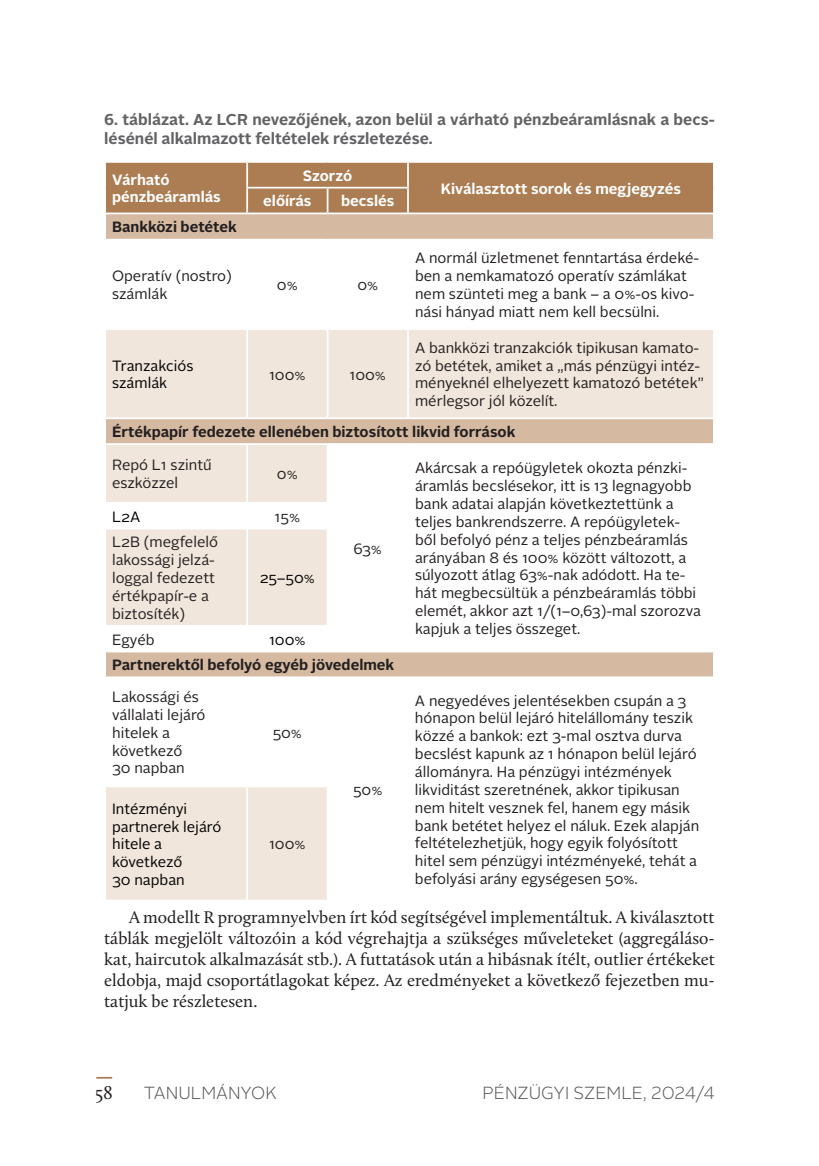
<style>
.page{position:relative;width:819px;height:1166px;background:#fff}
.page>*{position:absolute;margin:0;border:0;box-sizing:border-box;transform-origin:0 0}
.t1{font:19.25px "Calluna";color:#231f20}
.t2{font:17.5px/21px "Calluna";color:#231f20;text-align:justify}
.t3{font:300 17.5px "Alright Sans";color:#57585a}
.t4{font:700 15.75px/18.9px "Alright Sans";color:#636366}
.t5{font:14.88px/17.8px "Alright Sans";color:#231f20}
.t6{font:700 14.88px "Alright Sans";color:#231f20}
.t7{font:14.88px/17.8px "Alright Sans";color:#000001}
.t8{font:700 14.88px/17.8px "Alright Sans";color:#fff}
</style>
<div class="page">
<svg style="left:96px;top:1077px;width:16px;height:1px"></svg>
<svg style="left:106px;top:330px;width:607px;height:570px"></svg>
<hr style="left:246px;top:330px;width:2px;height:87px;background:#fff">
<hr style="left:327px;top:330px;width:1px;height:87px;background:#fff">
<hr style="left:407px;top:330px;width:2px;height:87px;background:#fff">
<hr style="left:104px;top:417px;width:143px;height:2px;background:#fff">
<hr style="left:247px;top:417px;width:80px;height:2px;background:#fff">
<hr style="left:327px;top:417px;width:81px;height:2px;background:#fff">
<hr style="left:408px;top:417px;width:306px;height:2px;background:#fff">
<hr style="left:104px;top:443px;width:143px;height:2px;background:#fff">
<hr style="left:247px;top:443px;width:80px;height:2px;background:#fff">
<hr style="left:246px;top:445px;width:2px;height:57px;background:#fff">
<hr style="left:327px;top:443px;width:81px;height:2px;background:#fff">
<hr style="left:327px;top:445px;width:1px;height:57px;background:#fff">
<hr style="left:408px;top:443px;width:306px;height:2px;background:#fff">
<hr style="left:407px;top:445px;width:2px;height:58px;background:#fff">
<hr style="left:104px;top:502px;width:143px;height:2px;background:#fff">
<hr style="left:247px;top:502px;width:81px;height:2px;background:#fff">
<hr style="left:246px;top:504px;width:2px;height:24px;background:#fff">
<svg style="left:327px;top:504px;width:1px;height:24px"></svg>
<hr style="left:407px;top:503px;width:2px;height:26px;background:#fff">
<hr style="left:104px;top:528px;width:143px;height:1px;background:#fff">
<hr style="left:247px;top:528px;width:81px;height:1px;background:#fff">
<hr style="left:246px;top:529px;width:2px;height:96px;background:#fff">
<hr style="left:327px;top:529px;width:1px;height:96px;background:#fff">
<hr style="left:407px;top:529px;width:2px;height:97px;background:#fff">
<hr style="left:104px;top:625px;width:143px;height:2px;background:#fff">
<hr style="left:247px;top:625px;width:81px;height:2px;background:#fff">
<hr style="left:246px;top:627px;width:2px;height:24px;background:#fff">
<svg style="left:327px;top:627px;width:1px;height:24px"></svg>
<hr style="left:407px;top:626px;width:2px;height:25px;background:#fff">
<hr style="left:104px;top:651px;width:143px;height:1px;background:#fff">
<hr style="left:247px;top:651px;width:80px;height:1px;background:#fff">
<hr style="left:327px;top:651px;width:81px;height:1px;background:#fff">
<hr style="left:408px;top:651px;width:306px;height:1px;background:#fff">
<hr style="left:104px;top:676px;width:143px;height:2px;background:#fff">
<hr style="left:247px;top:676px;width:80px;height:2px;background:#fff">
<hr style="left:246px;top:678px;width:2px;height:107px;background:#fff">
<hr style="left:327px;top:676px;width:81px;height:2px;background:#fff">
<hr style="left:327px;top:678px;width:1px;height:107px;background:#fff">
<hr style="left:408px;top:676px;width:306px;height:2px;background:#fff">
<hr style="left:407px;top:678px;width:2px;height:108px;background:#fff">
<hr style="left:104px;top:785px;width:143px;height:2px;background:#fff">
<hr style="left:247px;top:785px;width:81px;height:2px;background:#fff">
<hr style="left:246px;top:787px;width:2px;height:113px;background:#fff">
<hr style="left:327px;top:787px;width:1px;height:113px;background:#fff">
<hr style="left:407px;top:786px;width:2px;height:114px;background:#fff">
<svg style="left:105px;top:162px;width:609px;height:77px;background:#bd9673"></svg>
<p class="t4" style="left:104px;top:110px;width:612px">6. táblázat. Az LCR nevezőjének, azon belül a várható pénzbeáramlásnak a becs&shy;lésénél alkalmazott feltételek részletezése.</p>
<p class="t8" style="left:112px;top:171px;width:110px">Várható pénzbeáramlás</p>
<p class="t8" style="left:303px;top:167px;width:51px">Szorzó</p>
<p class="t8" style="left:441px;top:179px;width:242px">Kiválasztott sorok és megjegyzés</p>
<p class="t8" style="left:263px;top:192px;width:50px">előírás</p>
<p class="t8" style="left:341px;top:192px;width:55px">becslés</p>
<p class="t6" style="left:112px;top:217px;width:126px">Bankközi betétek</p>
<p class="t5" style="left:112px;top:267px;width:121px">Operatív (nostro) számlák</p>
<p class="t5" style="left:277px;top:276px;width:22px">0%</p>
<p class="t5" style="left:357px;top:276px;width:22px">0%</p>
<p class="t5" style="left:415px;top:250px;width:285px">A normál üzletmenet fenntartása érdeké&shy;ben a nemkamatozó operatív számlákat nem szünteti meg a bank – a 0%-os kivo&shy;nási hányad miatt nem kell becsülni.</p>
<p class="t5" style="left:415px;top:339px;width:290px">A bankközi tranzakciók tipikusan kamato&shy;zó betétek, amiket a „más pénzügyi intéz&shy;ményeknél elhelyezett kamatozó betétek” mérlegsor jól közelít.</p>
<p class="t6" style="left:112px;top:421px;width:405px">Értékpapír fedezete ellenében biztosított likvid források</p>
<p class="t5" style="left:112px;top:456px;width:101px">Repó L1 szintű eszközzel</p>
<p class="t5" style="left:277px;top:465px;width:22px">0%</p>
<p class="t7" style="left:112px;top:357px;width:83px">Tranzakciós számlák</p>
<p class="t5" style="left:269px;top:366px;width:38px">100%</p>
<p class="t5" style="left:349px;top:366px;width:38px">100%</p>
<p class="t5" style="left:415px;top:459px;width:287px">Akárcsak a repóügyletek okozta pénzki&shy;áramlás becslésekor, itt is 13 legnagyobb bank adatai alapján következtettünk a teljes bankrendszerre. A repóügyletek&shy;ből befolyó pénz a teljes pénzbeáramlás arányában 8 és 100% között változott, a súlyozott átlag 63%-nak adódott. Ha te&shy;hát megbecsültük a pénzbeáramlás többi elemét, akkor azt 1/(1–0,63)-mal szorozva kapjuk a teljes összeget.</p>
<p class="t7" style="left:112px;top:508px;width:30px">L2A</p>
<p class="t5" style="left:274px;top:508px;width:27px">15%</p>
<p class="t5" style="left:112px;top:533px;width:107px">L2B (megfelelő lakossági jelzá&shy;loggal fedezett értékpapír-e a biztosíték)</p>
<p class="t5" style="left:353px;top:540px;width:30px">63%</p>
<p class="t7" style="left:260px;top:569px;width:57px">25–50%</p>
<p class="t5" style="left:112px;top:631px;width:44px">Egyéb</p>
<p class="t7" style="left:269px;top:631px;width:38px">100%</p>
<p class="t6" style="left:112px;top:655px;width:284px">Partnerektől befolyó egyéb jövedelmek</p>
<p class="t5" style="left:112px;top:688px;width:95px">Lakossági és vállalati lejáró hitelek a következő<br>30 napban</p>
<p class="t5" style="left:415px;top:692px;width:286px">A negyedéves jelentésekben csupán a 3 hónapon belül lejáró hitelállomány teszik közzé a bankok: ezt 3-mal osztva durva becslést kapunk az 1 hónapon belül lejáró állományra. Ha pénzügyi intézmények likviditást szeretnének, akkor tipikusan nem hitelt vesznek fel, hanem egy másik bank betétet helyez el náluk. Ezek alapján feltételezhetjük, hogy egyik folyósított hitel sem pénzügyi intézményeké, tehát a befolyási arány egységesen 50%.</p>
<p class="t5" style="left:273px;top:724px;width:31px">50%</p>
<p class="t5" style="left:353px;top:781px;width:31px">50%</p>
<p class="t7" style="left:112px;top:800px;width:111px">Intézményi partnerek lejáró hitele a következő<br>30 napban</p>
<p class="t5" style="left:269px;top:835px;width:38px">100%</p>
<p class="t2" style="left:104px;top:907px;width:612px;text-indent:25px">A modellt R programnyelvben írt kód segítségével implementáltuk. A kiválasztott táblák megjelölt változóin a kód végrehajtja a szükséges műveleteket (aggregáláso&shy;kat, haircutok alkalmazását stb.). A futtatások után a hibásnak ítélt, outlier értékeket eldobja, majd csoportátlagokat képez. Az eredményeket a következő fejezetben mu&shy;tatjuk be részletesen.</p>
<p class="t1" style="left:95px;top:1081px;width:19px">58</p>
<p class="t3" style="left:144px;top:1081px;width:135px">TANULMÁNYOK</p>
<p class="t3" style="left:482px;top:1081px;width:234px">PÉNZÜGYI SZEMLE, 2024/4</p>
</div>
